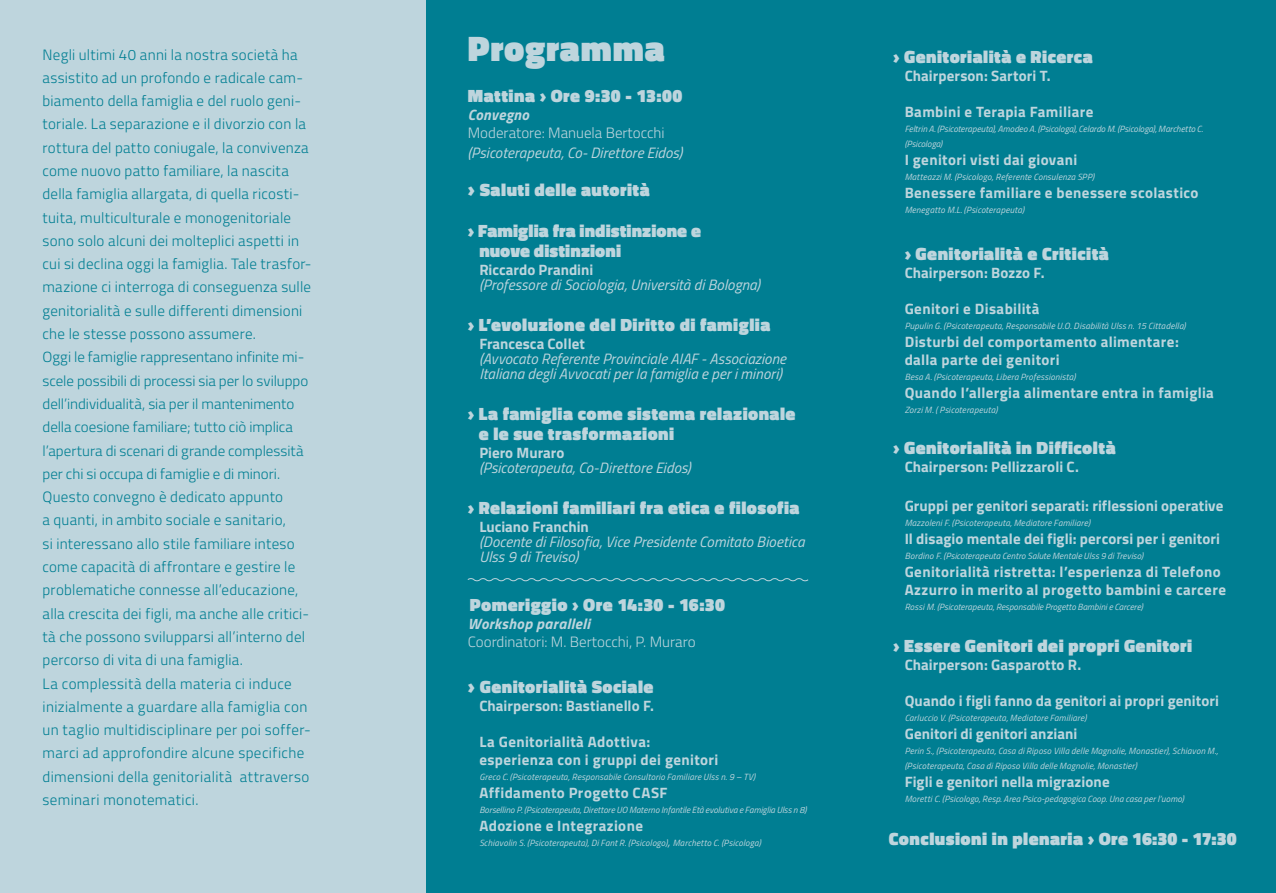
<style>
.page{position:relative;width:1276px;height:893px;background:#fff}
.page>*{position:absolute;margin:0;border:0;box-sizing:border-box;transform-origin:0 0}
.t1{font:900 36px "Titillium Web";letter-spacing:.02em;color:#bed5dd}
.t2{font:900 18px/19.5px "Titillium Web";letter-spacing:.025em;color:#bed5dd}
.t3{font:900 18px/19.5px "Titillium Web";letter-spacing:.005em;color:#bed5dd}
.t4{font:300 15px/23.2px "Titillium Web";letter-spacing:.02em;color:#007e92}
.t5{font:700 15px/18px "Titillium Web";letter-spacing:.02em;color:#bed5dd}
.t6{font:italic 15px/15px "Titillium Web";letter-spacing:.005em;color:#bed5dd}
.t7{font:300 15px "Titillium Web";color:#bed5dd}
.t8{font:700 15px "Titillium Web";color:#bed5dd}
.t9{font:italic 700 15px "Titillium Web";letter-spacing:.025em;color:#bed5dd}
.t10{font:300 14.7px/23.2px "Titillium Web";color:#007e92}
.t11{font:italic 9px/15px "Titillium Web";letter-spacing:.015em;color:#bed5dd}
.s1{font-size:19.5px}
.s2{font-size:12px}
</style>
<div class="page">
<div style="left:425px;top:0;width:851px;height:893px;background:#007e92"></div>
<div style="left:0;top:0;width:425px;height:893px;background:#bed5dd"></div>
<svg style="left:467px;top:578px;width:342px;height:4px"></svg>
<p class="t4" style="left:43px;top:42px;width:270px">Negli ultimi 40 anni la nostra società ha assistito ad un profondo e radicale cam&shy;biamento della famiglia e del ruolo geni&shy;toriale. La separazione e il divorzio con la rottura del patto coniugale, la convivenza come nuovo patto familiare, la nascita della famiglia allargata, di quella ricosti&shy;tuita, multiculturale e monogenitoriale sono solo alcuni dei molteplici aspetti in cui si declina oggi la famiglia. Tale trasfor&shy;mazione ci interroga di conseguenza sulle genitorialità e sulle differenti dimensioni che le stesse possono assumere.</p>
<p class="t10" style="left:43px;top:345px;width:267px">Oggi le famiglie rappresentano infinite mi&shy;scele possibili di processi sia per lo sviluppo dell’individualità, sia per il mantenimento della coesione familiare; tutto ciò implica l’apertura di scenari di grande complessità per chi si occupa di famiglie e di minori.</p>
<p class="t4" style="left:43px;top:485px;width:270px">Questo convegno è dedicato appunto<br>a quanti, in ambito sociale e sanitario,<br>si interessano allo stile familiare inteso come capacità di affrontare e gestire le problematiche connesse all’educazione, alla crescita dei figli, ma anche alle critici&shy;tà che possono svilupparsi all’interno del percorso di vita di una famiglia.<br>La complessità della materia ci induce inizialmente a guardare alla famiglia con un taglio multidisciplinare per poi soffer&shy;marci ad approfondire alcune specifiche dimensioni della genitorialità attraverso seminari monotematici.</p>
<h1 class="t1" style="left:468px;top:22px;width:198px">Programma</h1>
<p class="t2" style="left:468px;top:86px;width:216px">Mattina › Ore 9:30 - 13:00</p>
<p class="t9" style="left:468px;top:103px;width:63px">Convegno</p>
<p class="t7" style="left:468px;top:122px;width:198px">Moderatore: Manuela Bertocchi</p>
<p class="t6" style="left:468px;top:144px;width:216px">(Psicoterapeuta, Co- Direttore Eidos)</p>
<p class="t2" style="left:468px;top:180px;width:183px"><span class="s1">›</span> Saluti delle autorità</p>
<p class="t3" style="left:479px;top:221px;width:223px;text-indent:-11px">› Famiglia fra indistinzione e nuove distinzioni</p>
<p class="t8" style="left:479px;top:258px;width:115px">Riccardo Prandini</p>
<p class="t6" style="left:479px;top:276px;width:282px">(Professore di Sociologia, Università di Bologna)</p>
<p class="t2" style="left:468px;top:315px;width:304px">› L’evoluzione del Diritto di famiglia</p>
<p class="t8" style="left:479px;top:332px;width:107px">Francesca Collet</p>
<p class="t6" style="left:479px;top:350px;width:308px">(Avvocato Referente Provinciale AIAF - Associazione<br>Italiana degli Avvocati per la famiglia e per i minori)</p>
<p class="t2" style="left:479px;top:404px;width:318px;text-indent:-11px">› La famiglia come sistema relazionale e le sue trasformazioni</p>
<p class="t8" style="left:479px;top:441px;width:87px">Piero Muraro</p>
<p class="t6" style="left:479px;top:459px;width:213px">(Psicoterapeuta, Co-Direttore Eidos)</p>
<p class="t2" style="left:468px;top:498px;width:333px">› Relazioni familiari fra etica e filosofia</p>
<p class="t8" style="left:479px;top:515px;width:111px">Luciano Franchin</p>
<p class="t6" style="left:479px;top:534px;width:327px">(Docente di Filosofia, Vice Presidente Comitato Bioetica<br>Ulss 9 di Treviso)</p>
<p class="t2" style="left:470px;top:595px;width:257px">Pomeriggio › Ore 14:30 - 16:30</p>
<p class="t9" style="left:468px;top:612px;width:124px">Workshop paralleli</p>
<p class="t7" style="left:468px;top:631px;width:229px">Coordinatori: M. Bertocchi, P. Muraro</p>
<p class="t2" style="left:468px;top:677px;width:187px"><span class="s1">›</span> Genitorialità Sociale</p>
<p class="t5" style="left:479px;top:695px;width:176px">Chairperson: Bastianello F.</p>
<p class="t5" style="left:479px;top:731px;width:241px">La Genitorialità Adottiva: esperienza con i gruppi dei genitori</p>
<p class="t11" style="left:479px;top:768px;width:277px">Greco C. (Psicoterapeuta, Responsabile Consultorio Familiare Ulss n. 9 – TV)</p>
<p class="t5" style="left:479px;top:782px;width:190px">Affidamento Progetto CASF</p>
<p class="t11" style="left:479px;top:801px;width:329px">Borsellino P. (Psicoterapeuta, Direttore UO Materno Infantile Età evolutiva e Famiglia Ulss n 8)</p>
<p class="t5" style="left:479px;top:815px;width:165px">Adozione e Integrazione</p>
<p class="t11" style="left:479px;top:834px;width:283px">Schiavolin S. (Psicoterapeuta), Di Fant R. (Psicologo)<span class="s2">,</span> Marchetto C. (Psicologa)</p>
<p class="t2" style="left:893px;top:47px;width:201px">› Genitorialità e Ricerca</p>
<p class="t5" style="left:904px;top:66px;width:147px">Chairperson: Sartori T.</p>
<p class="t5" style="left:904px;top:102px;width:190px">Bambini e Terapia Familiare</p>
<p class="t11" style="left:904px;top:121px;width:300px">Feltrin A. (Psicoterapeuta), Amodeo A. (Psicologa), Celardo M. (Psicologa), Marchetto C. (Psicologa)</p>
<p class="t5" style="left:904px;top:150px;width:174px">I genitori visti dai giovani</p>
<p class="t11" style="left:904px;top:169px;width:191px">Matteazzi M. (Psicologo, Referente Consulenza SPP)</p>
<p class="t5" style="left:904px;top:183px;width:295px">Benessere familiare e benessere scolastico</p>
<p class="t11" style="left:904px;top:202px;width:121px">Menegatto M.L. (Psicoterapeuta)</p>
<p class="t2" style="left:904px;top:244px;width:206px">› Genitorialità e Criticità</p>
<p class="t5" style="left:904px;top:262px;width:141px">Chairperson: Bozzo F.</p>
<p class="t5" style="left:904px;top:298px;width:136px">Genitori e Disabilità</p>
<p class="t11" style="left:904px;top:317px;width:282px">Pupulin G. (Psicoterapeuta, Responsabile U.O. Disabilità Ulss n. 15 Cittadella)</p>
<p class="t5" style="left:904px;top:331px;width:276px">Disturbi del comportamento alimentare: dalla parte dei genitori</p>
<p class="t11" style="left:904px;top:368px;width:172px">Besa A. (Psicoterapeuta, Libera Professionista)</p>
<p class="t5" style="left:904px;top:382px;width:311px">Quando l’allergia alimentare entra in famiglia</p>
<p class="t11" style="left:904px;top:401px;width:94px">Zorzi M. ( Psicoterapeuta)</p>
<p class="t2" style="left:893px;top:438px;width:224px">› Genitorialità in Difficoltà</p>
<p class="t5" style="left:904px;top:457px;width:176px">Chairperson: Pellizzaroli C.</p>
<p class="t5" style="left:904px;top:496px;width:320px">Gruppi per genitori separati: riflessioni operative</p>
<p class="t11" style="left:904px;top:515px;width:187px">Mazzoleni F. (Psicoterapeuta, Mediatore Familiare)</p>
<p class="t5" style="left:904px;top:529px;width:317px">Il disagio mentale dei figli: percorsi per i genitori</p>
<p class="t11" style="left:904px;top:548px;width:240px">Bordino F. (Psicoterapeuta Centro Salute Mentale Ulss 9 di Treviso)</p>
<p class="t5" style="left:904px;top:562px;width:323px">Genitorialità ristretta: l’esperienza di Telefono<br>Azzurro in merito al progetto bambini e carcere</p>
<p class="t11" style="left:904px;top:599px;width:240px">Rossi M. (Psicoterapeuta, Responsabile Progetto Bambini e Carcere)</p>
<p class="t2" style="left:893px;top:636px;width:300px">› Essere Genitori dei propri Genitori</p>
<p class="t5" style="left:904px;top:655px;width:178px">Chairperson: Gasparotto R.</p>
<p class="t5" style="left:904px;top:691px;width:316px">Quando i figli fanno da genitori ai propri genitori</p>
<p class="t11" style="left:904px;top:710px;width:183px">Carluccio V. (Psicoterapeuta, Mediatore Familiare)</p>
<p class="t5" style="left:904px;top:724px;width:174px">Genitori di genitori anziani</p>
<p class="t11" style="left:904px;top:743px;width:315px">Perin S., (Psicoterapeuta, Casa di Riposo Villa delle Magnolie, Monastier), Schiavon M., (Psicoterapeuta, Casa di Riposo Villa delle Magnolie, Monastier)</p>
<p class="t5" style="left:904px;top:772px;width:206px">Figli e genitori nella migrazione</p>
<p class="t11" style="left:904px;top:791px;width:281px">Moretti C. (Psicologo, Resp. Area Psico-pedagogica Coop. Una casa per l’uomo)</p>
<p class="t2" style="left:889px;top:829px;width:349px">Conclusioni in plenaria › Ore 16:30 - 17:30</p>
</div>
